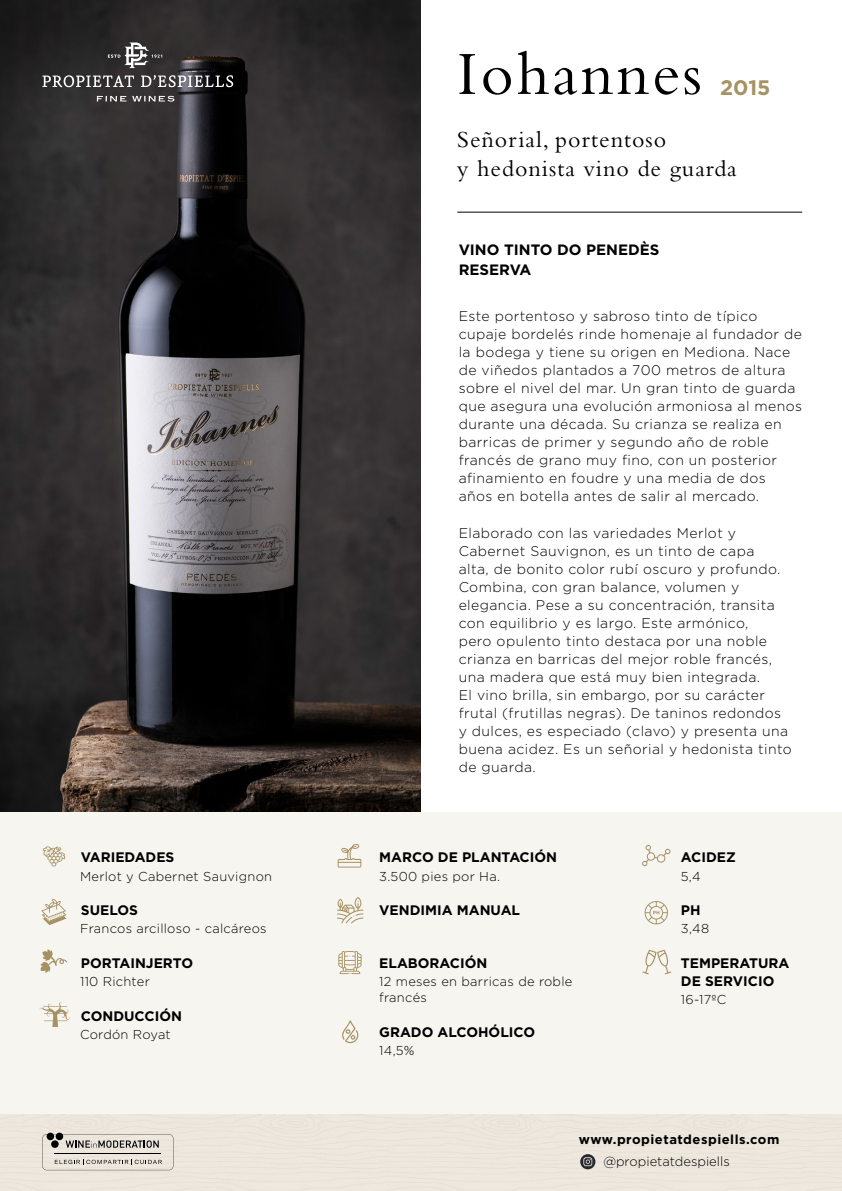
<style>
.page{position:relative;width:842px;height:1191px;background:#fff}
.page>*{position:absolute;margin:0;border:0;box-sizing:border-box;transform-origin:0 0}
.t1{font:64px "Bembo Std";letter-spacing:.04em;color:#000}
.t2{font:24px/28.8px "Bembo Std";letter-spacing:.04em;color:#000}
.t3{font:700 21px "Gotham";color:#a79264}
.t4{font:700 15px/20px "Gotham";color:#000}
.t5{font:300 14px/18px "Gotham";letter-spacing:.03em;color:#000}
.t6{font:700 13.8px/18px "Gotham";color:#000}
.t7{font:700 13px "Gotham";letter-spacing:.04em;color:#000}
.t8{font:300 13px "Gotham";color:#000}
.t9{font:300 12.9px/15.5px "Gotham";letter-spacing:.02em;color:#000}
</style>
<div class="page">
<div style="left:0;top:812px;width:842px;height:302px;background:#f7f5f0"></div>
<img style="left:0;top:0;width:421px;height:812px">
<svg style="left:97px;top:96px;width:77px;height:6px"></svg>
<svg style="left:42px;top:75px;width:92px;height:12px"></svg>
<svg style="left:141px;top:75px;width:92px;height:12px"></svg>
<svg style="left:108px;top:43px;width:54px;height:25px"></svg>
<svg style="left:580px;top:1154px;width:15px;height:15px"></svg>
<svg style="left:42px;top:1134px;width:131px;height:36px;background:#c9c4bc"></svg>
<hr style="left:457px;top:212px;width:345px;height:1px;background:#000">
<svg style="left:42px;top:846px;width:23px;height:20px"></svg>
<svg style="left:41px;top:899px;width:26px;height:26px"></svg>
<svg style="left:40px;top:949px;width:27px;height:23px"></svg>
<svg style="left:40px;top:1002px;width:29px;height:25px"></svg>
<svg style="left:338px;top:844px;width:23px;height:23px"></svg>
<svg style="left:342px;top:1020px;width:16px;height:23px"></svg>
<svg style="left:642px;top:845px;width:28px;height:21px"></svg>
<svg style="left:645px;top:901px;width:23px;height:23px"></svg>
<svg style="left:642px;top:949px;width:29px;height:25px"></svg>
<svg style="left:337px;top:897px;width:26px;height:26px"></svg>
<svg style="left:338px;top:951px;width:23px;height:23px"></svg>
<h1 class="t1" style="left:457px;top:37px;width:247px">Iohannes</h1>
<h3 class="t3" style="left:720px;top:76px;width:52px">2015</h3>
<h2 class="t2" style="left:457px;top:125px;width:281px">Señorial, portentoso<br>y hedonista vino de guarda</h2>
<p class="t4" style="left:459px;top:239px;width:202px">VINO TINTO DO PENEDÈS<br>RESERVA</p>
<p class="t5" style="left:459px;top:307px;width:345px">Este portentoso y sabroso tinto de típico cupaje bordelés rinde homenaje al fundador de la bodega y tiene su origen en Mediona. Nace de viñedos plantados a 700 metros de altura sobre el nivel del mar. Un gran tinto de guarda que asegura una evolución armoniosa al menos durante una década. Su crianza se realiza en barricas de primer y segundo año de roble francés de grano muy fino, con un posterior afinamiento en foudre y una media de dos años en botella antes de salir al mercado.</p>
<p class="t5" style="left:459px;top:523px;width:335px">Elaborado con las variedades Merlot y Cabernet Sauvignon, es un tinto de capa<br>alta, de bonito color rubí oscuro y profundo.<br>Combina, con gran balance, volumen y elegancia. Pese a su concentración, transita con equilibrio y es largo. Este armónico,<br>pero opulento tinto destaca por una noble crianza en barricas del mejor roble francés, una madera que está muy bien integrada.<br>El vino brilla, sin embargo, por su carácter frutal (frutillas negras). De taninos redondos y dulces, es especiado (clavo) y presenta una buena acidez. Es un señorial y hedonista tinto de guarda.</p>
<p class="t6" style="left:81px;top:848px;width:95px">VARIEDADES</p>
<p class="t6" style="left:379px;top:848px;width:179px">MARCO DE PLANTACIÓN</p>
<p class="t6" style="left:681px;top:848px;width:56px">ACIDEZ</p>
<p class="t9" style="left:80px;top:868px;width:194px">Merlot y Cabernet Sauvignon</p>
<p class="t9" style="left:379px;top:868px;width:122px">3.500 pies por Ha.</p>
<p class="t9" style="left:681px;top:868px;width:21px">5,4</p>
<p class="t6" style="left:81px;top:901px;width:58px">SUELOS</p>
<p class="t6" style="left:379px;top:901px;width:142px">VENDIMIA MANUAL</p>
<p class="t6" style="left:681px;top:901px;width:21px">PH</p>
<p class="t9" style="left:80px;top:921px;width:188px">Francos arcilloso - calcáreos</p>
<p class="t9" style="left:681px;top:921px;width:30px">3,48</p>
<p class="t6" style="left:81px;top:954px;width:114px">PORTAINJERTO</p>
<p class="t6" style="left:379px;top:954px;width:110px">ELABORACIÓN</p>
<p class="t6" style="left:81px;top:1006px;width:103px">CONDUCCIÓN</p>
<p class="t9" style="left:80px;top:974px;width:71px">110 Richter</p>
<p class="t9" style="left:379px;top:974px;width:195px">12 meses en barricas de roble francés</p>
<p class="t9" style="left:80px;top:1026px;width:92px">Cordón Royat</p>
<p class="t6" style="left:379px;top:1022px;width:157px">GRADO ALCOHÓLICO</p>
<p class="t9" style="left:379px;top:1042px;width:37px">14,5%</p>
<p class="t6" style="left:681px;top:953px;width:110px">TEMPERATURA<br>DE SERVICIO</p>
<p class="t9" style="left:681px;top:991px;width:47px">16-17ºC</p>
<p class="t7" style="left:579px;top:1131px;width:202px">www.propietatdespiells.com</p>
<p class="t8" style="left:603px;top:1154px;width:128px">@propietatdespiells</p>
</div>
